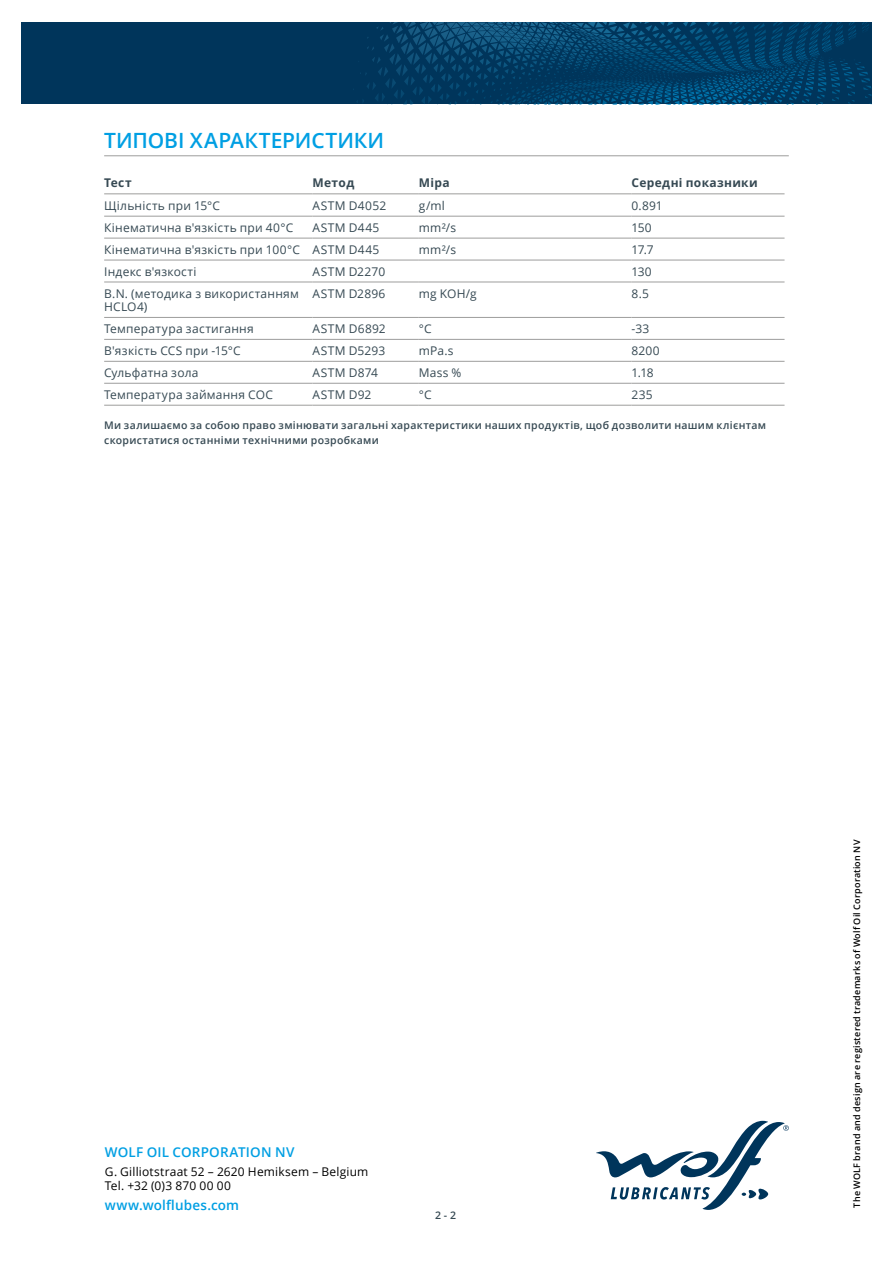
<style>
.page{position:relative;width:893px;height:1263px;background:#fff}
.page>*{position:absolute;margin:0;border:0;box-sizing:border-box;transform-origin:0 0}
.t1{font:600 21px "Open Sans";color:#009fe3}
.t2{font:600 13.5px "Open Sans";letter-spacing:.01em;color:#009fe3}
.t3{font:12px/13.5px "Open Sans";letter-spacing:.02em;color:#364953}
.t4{font:12px/14.4px "Open Sans";letter-spacing:.015em;color:#000}
.t5{font:700 12px "Open Sans";letter-spacing:.03em;color:#364953}
.t6{font:12px "Open Sans";letter-spacing:.04em;color:#364953}
.t7{font:600 10.5px/15px "Open Sans";letter-spacing:.03em;color:#364953}
.t8{font:600 9px "Open Sans";letter-spacing:.025em;color:#000}
</style>
<div class="page">
<svg style="left:596px;top:1121px;width:193px;height:89px"></svg>
<svg style="left:21px;top:22px;width:851px;height:82px;background:#013b62"></svg>
<hr style="left:104px;top:155px;width:685px;height:1px;background:#9d9d9c">
<hr style="left:104px;top:193px;width:209px;height:1px;background:#9d9d9c">
<hr style="left:313px;top:193px;width:106px;height:1px;background:#9d9d9c">
<hr style="left:419px;top:193px;width:212px;height:1px;background:#9d9d9c">
<hr style="left:631px;top:193px;width:153px;height:1px;background:#9d9d9c">
<hr style="left:104px;top:216px;width:209px;height:1px;background:#9d9d9c">
<hr style="left:313px;top:216px;width:106px;height:1px;background:#9d9d9c">
<hr style="left:419px;top:216px;width:212px;height:1px;background:#9d9d9c">
<hr style="left:631px;top:216px;width:153px;height:1px;background:#9d9d9c">
<hr style="left:104px;top:238px;width:209px;height:1px;background:#9d9d9c">
<hr style="left:313px;top:238px;width:106px;height:1px;background:#9d9d9c">
<hr style="left:419px;top:238px;width:212px;height:1px;background:#9d9d9c">
<hr style="left:631px;top:238px;width:153px;height:1px;background:#9d9d9c">
<hr style="left:104px;top:260px;width:209px;height:1px;background:#9d9d9c">
<hr style="left:313px;top:260px;width:106px;height:1px;background:#9d9d9c">
<hr style="left:419px;top:260px;width:212px;height:1px;background:#9d9d9c">
<hr style="left:631px;top:260px;width:153px;height:1px;background:#9d9d9c">
<hr style="left:104px;top:282px;width:209px;height:1px;background:#9d9d9c">
<hr style="left:313px;top:282px;width:106px;height:1px;background:#9d9d9c">
<hr style="left:419px;top:282px;width:212px;height:1px;background:#9d9d9c">
<hr style="left:631px;top:282px;width:153px;height:1px;background:#9d9d9c">
<hr style="left:104px;top:317px;width:209px;height:1px;background:#9d9d9c">
<hr style="left:313px;top:317px;width:106px;height:1px;background:#9d9d9c">
<hr style="left:419px;top:317px;width:212px;height:1px;background:#9d9d9c">
<hr style="left:631px;top:317px;width:153px;height:1px;background:#9d9d9c">
<hr style="left:104px;top:339px;width:209px;height:1px;background:#9d9d9c">
<hr style="left:313px;top:339px;width:106px;height:1px;background:#9d9d9c">
<hr style="left:419px;top:339px;width:212px;height:1px;background:#9d9d9c">
<hr style="left:631px;top:339px;width:153px;height:1px;background:#9d9d9c">
<hr style="left:104px;top:361px;width:209px;height:1px;background:#9d9d9c">
<hr style="left:313px;top:361px;width:106px;height:1px;background:#9d9d9c">
<hr style="left:419px;top:361px;width:212px;height:1px;background:#9d9d9c">
<hr style="left:631px;top:361px;width:153px;height:1px;background:#9d9d9c">
<hr style="left:104px;top:383px;width:209px;height:1px;background:#9d9d9c">
<hr style="left:313px;top:383px;width:106px;height:1px;background:#9d9d9c">
<hr style="left:419px;top:383px;width:212px;height:1px;background:#9d9d9c">
<hr style="left:631px;top:383px;width:153px;height:1px;background:#9d9d9c">
<hr style="left:104px;top:405px;width:209px;height:1px;background:#9d9d9c">
<hr style="left:313px;top:405px;width:106px;height:1px;background:#9d9d9c">
<hr style="left:419px;top:405px;width:212px;height:1px;background:#9d9d9c">
<hr style="left:631px;top:405px;width:153px;height:1px;background:#9d9d9c">
<h1 class="t1" style="left:104px;top:126px;width:282px">ТИПОВІ ХАРАКТЕРИСТИКИ</h1>
<p class="t5" style="left:104px;top:175px;width:29px">Тест</p>
<p class="t5" style="left:313px;top:175px;width:43px">Метод</p>
<p class="t5" style="left:419px;top:175px;width:32px">Міра</p>
<p class="t5" style="left:631px;top:175px;width:128px">Середні показники</p>
<p class="t3" style="left:104px;top:198px;width:118px">Щільність при 15°C</p>
<p class="t3" style="left:313px;top:198px;width:75px">ASTM D4052</p>
<p class="t3" style="left:419px;top:198px;width:27px">g/ml</p>
<p class="t3" style="left:631px;top:198px;width:33px">0.891</p>
<p class="t3" style="left:104px;top:220px;width:191px">Кінематична в'язкість при 40°C</p>
<p class="t6" style="left:313px;top:219px;width:68px">ASTM D445</p>
<p class="t3" style="left:419px;top:220px;width:39px">mm²/s</p>
<p class="t3" style="left:631px;top:220px;width:22px">150</p>
<p class="t3" style="left:104px;top:242px;width:277px">Кінематична в'язкість при 100°C ASTM D445</p>
<p class="t3" style="left:419px;top:242px;width:39px">mm²/s</p>
<p class="t3" style="left:631px;top:242px;width:24px">17.7</p>
<p class="t3" style="left:104px;top:264px;width:94px">Індекс в'язкості</p>
<p class="t3" style="left:313px;top:264px;width:74px">ASTM D2270</p>
<p class="t3" style="left:631px;top:264px;width:22px">130</p>
<p class="t3" style="left:104px;top:286px;width:196px">B.N. (методика з використанням<br>HCLO4)</p>
<p class="t3" style="left:313px;top:286px;width:74px">ASTM D2896</p>
<p class="t3" style="left:419px;top:286px;width:59px">mg KOH/g</p>
<p class="t3" style="left:631px;top:286px;width:19px">8.5</p>
<p class="t3" style="left:104px;top:322px;width:151px">Температура застигання</p>
<p class="t3" style="left:313px;top:322px;width:75px">ASTM D6892</p>
<p class="t3" style="left:419px;top:322px;width:14px">°C</p>
<p class="t3" style="left:631px;top:322px;width:19px">-33</p>
<p class="t3" style="left:104px;top:343px;width:138px">В'язкість CCS при -15°C</p>
<p class="t3" style="left:313px;top:343px;width:74px">ASTM D5293</p>
<p class="t3" style="left:419px;top:343px;width:36px">mPa.s</p>
<p class="t3" style="left:631px;top:343px;width:30px">8200</p>
<p class="t3" style="left:104px;top:365px;width:96px">Сульфатна зола</p>
<p class="t3" style="left:313px;top:365px;width:67px">ASTM D874</p>
<p class="t3" style="left:419px;top:365px;width:44px">Mass %</p>
<p class="t3" style="left:631px;top:365px;width:24px">1.18</p>
<p class="t3" style="left:104px;top:387px;width:170px">Температура займання СОС</p>
<p class="t3" style="left:313px;top:387px;width:60px">ASTM D92</p>
<p class="t3" style="left:419px;top:387px;width:14px">°C</p>
<p class="t3" style="left:631px;top:387px;width:23px">235</p>
<p class="t7" style="left:104px;top:417px;width:663px">Ми залишаємо за собою право змінювати загальні характеристики наших продуктів, щоб дозволити нашим клієнтам скористатися останніми технічними розробками</p>
<p class="t2" style="left:105px;top:1143px;width:191px">WOLF OIL CORPORATION NV</p>
<p class="t4" style="left:105px;top:1163px;width:265px">G. Gilliotstraat 52 – 2620 Hemiksem – Belgium<br>Tel. +32 (0)3 870 00 00</p>
<p class="t2" style="left:105px;top:1196px;width:136px">www.wolflubes.com</p>
<p class="t7" style="left:435px;top:1207px;width:22px">2 - 2</p>
<p class="t8" style="left:851px;top:1208px;width:369px;rotate:-90deg">The WOLF brand and design are registered trademarks of Wolf Oil Corporation NV</p>
</div>
